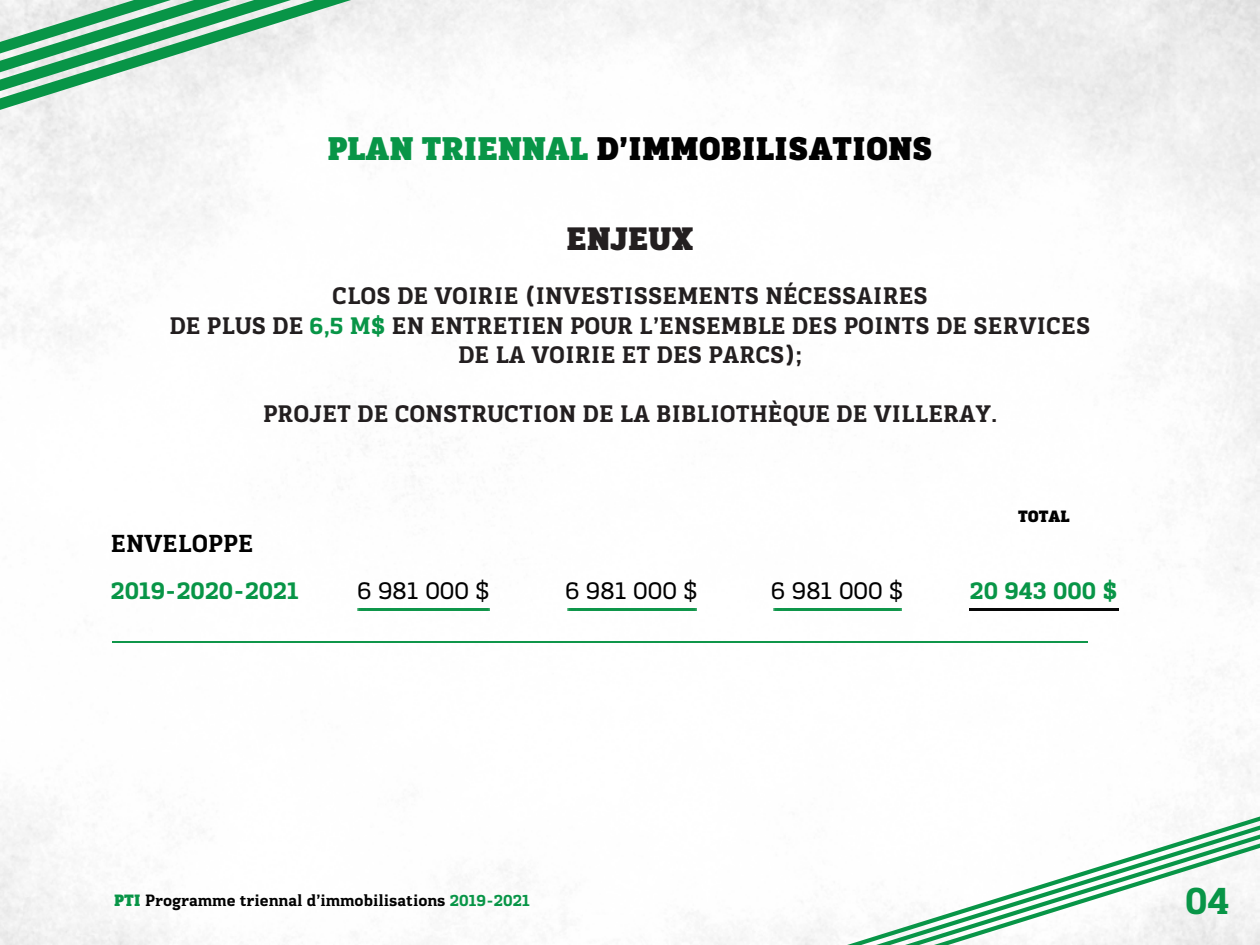
<style>
.page{position:relative;width:1260px;height:945px;background:#fff}
.page>*{position:absolute;margin:0;border:0;box-sizing:border-box;transform-origin:0 0}
.t1{font:700 39.55px "Kondolar";color:#089547}
.t2{font:900 33.6px "Kondolar";color:#010101}
.t3{font:900 33.25px "Kondolar";color:#231f20}
.t4{font:25.2px "Kondolar";color:#010101}
.t5{font:700 25.2px "Kondolar";color:#089547}
.t6{font:700 25.2px "Kondolar";color:#010101}
.t7{font:700 24.5px/29.4px "Kondolar";color:#231f20;text-align:center}
.t8{font:700 16.8px "Kondolar";color:#010101}
.t9{font:900 16.8px "Kondolar";color:#010101}
.s1{color:#089547}
.s2{font-weight:900;color:#089547}
</style>
<div class="page">
<img style="left:0;top:0;width:1260px;height:945px">
<svg style="left:0;top:0;width:351px;height:110px"></svg>
<svg style="left:847px;top:816px;width:413px;height:129px"></svg>
<img style="left:358px;top:608px;width:132px;height:3px">
<img style="left:568px;top:608px;width:128px;height:3px">
<img style="left:774px;top:608px;width:127px;height:3px">
<img style="left:970px;top:608px;width:148px;height:3px">
<img style="left:113px;top:641px;width:974px;height:1px">
<h2 class="t2" style="left:327px;top:127px;width:607px"><span class="s1">PLAN TRIENNAL</span> D’IMMOBILISATIONS</h2>
<h3 class="t3" style="left:567px;top:217px;width:128px">ENJEUX</h3>
<p class="t7" style="left:170px;top:282px;width:922px">CLOS DE VOIRIE (INVESTISSEMENTS NÉCESSAIRES<br>DE PLUS DE <span class="s1">6,5 M$</span> EN ENTRETIEN POUR L’ENSEMBLE DES POINTS DE SERVICES<br>DE LA VOIRIE ET DES PARCS);</p>
<p class="t7" style="left:263px;top:399px;width:735px">PROJET DE CONSTRUCTION DE LA BIBLIOTHÈQUE DE VILLERAY.</p>
<p class="t6" style="left:111px;top:527px;width:144px">ENVELOPPE</p>
<p class="t5" style="left:111px;top:574px;width:189px">2019-2020-2021</p>
<p class="t9" style="left:1018px;top:505px;width:53px">TOTAL</p>
<p class="t4" style="left:357px;top:574px;width:134px">6 981 000 $</p>
<p class="t4" style="left:565px;top:574px;width:134px">6 981 000 $</p>
<p class="t4" style="left:770px;top:574px;width:134px">6 981 000 $</p>
<p class="t5" style="left:970px;top:574px;width:150px">20 943 000 $</p>
<p class="t8" style="left:114px;top:890px;width:417px"><span class="s2">PTI</span> Programme triennal d’immobilisations <span class="s1">2019-2021</span></p>
<h1 class="t1" style="left:1185px;top:874px;width:46px">04</h1>
</div>
